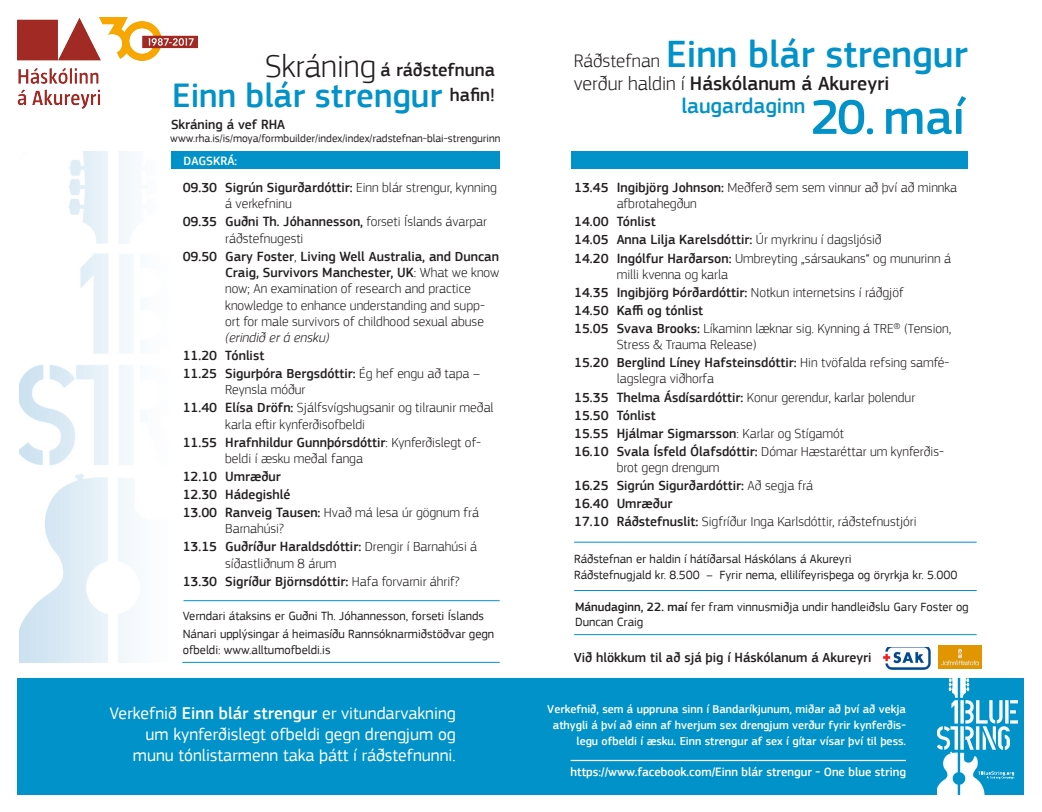
<style>
.page{position:relative;width:1042px;height:812px;background:#fff}
.page>*{position:absolute;margin:0;border:0;box-sizing:border-box;transform-origin:0 0}
.t1{font:500 50.75px "PF Square Sans Pro";color:#0092c8}
.t2{font:500 39px "PF Square Sans Pro";color:#0092c8}
.t3{font:500 34.88px "PF Square Sans Pro";color:#0092c8}
.t4{font:300 33px "PF Square Sans Pro";color:#231f20}
.t5{font:500 21.88px "PF Square Sans Pro";color:#0092c8}
.t6{font:500 20px "PF Square Sans Pro";color:#231f20}
.t7{font:300 19.12px "PF Square Sans Pro";color:#231f20}
.t8{font:500 18.75px/25px "PF Square Sans Pro";color:#231f20;text-align:right}
.t9{font:17.5px/21.2px "PF Square Sans Pro";color:#fff;text-align:right}
.t10{font:300 13.75px/18px "PF Square Sans Pro";color:#231f20}
.t11{font:500 13.75px/18px "PF Square Sans Pro";color:#231f20}
.t12{font:italic 300 13.75px "PF Square Sans Pro";color:#231f20}
.t13{font:12.5px/16.2px "PF Square Sans Pro";color:#231f20}
.t14{font:500 12.5px "PF Square Sans Pro";color:#fff}
.t15{font:500 11.88px/16.2px "PF Square Sans Pro";color:#fff;text-align:right}
.t16{font:11.25px "PF Square Sans Pro";color:#231f20}
.s1{font-weight:500}
.s2{font-weight:300}
</style>
<div class="page">
<img style="left:19px;top:151px;width:327px;height:511px">
<img style="left:18px;top:18px;width:180px;height:91px">
<div style="left:18px;top:678px;width:1006px;height:116px;background:#0092c8"></div>
<div style="left:171px;top:151px;width:329px;height:18px;background:#0092c8"></div>
<div style="left:570px;top:151px;width:397px;height:18px;background:#0092c8"></div>
<hr style="left:570px;top:759px;width:336px;height:2px;background:#fff">
<img style="left:937px;top:678px;width:81px;height:117px">
<hr style="left:183px;top:600px;width:317px;height:1px;background:#0092c8">
<hr style="left:574px;top:541px;width:402px;height:1px;background:#0092c8">
<hr style="left:574px;top:590px;width:402px;height:1px;background:#0092c8">
<hr style="left:574px;top:634px;width:402px;height:1px;background:#0092c8">
<hr style="left:182px;top:662px;width:318px;height:1px;background:#0092c8">
<img style="left:883px;top:647px;width:48px;height:23px">
<img style="left:938px;top:645px;width:43px;height:23px">
<h3 class="t4" style="left:265px;top:47px;width:112px">Skráning</h3>
<p class="t11" style="left:171px;top:116px;width:116px">Skráning á vef RHA</p>
<h3 class="t8" style="left:381px;top:58px;width:116px">á ráðstefnuna hafin!</h3>
<h3 class="t3" style="left:172px;top:75px;width:271px">Einn blár strengur</h3>
<p class="t16" style="left:170px;top:132px;width:332px">www.rha.is/is/moya/formbuilder/index/index/radstefnan-blai-strengurinn</p>
<p class="t14" style="left:183px;top:153px;width:55px">DAGSKRÁ:</p>
<p class="t10" style="left:225px;top:179px;width:273px;line-height:16.2px;text-indent:-43px"><span class="s1">09.30 Sigrún Sigurðardóttir:</span> Einn blár strengur, kynning á verkefninu</p>
<p class="t10" style="left:225px;top:214px;width:263px;line-height:16.2px;text-indent:-43px"><span class="s1">09.35 Guðni Th. Jóhannesson,</span> forseti Íslands ávarpar ráðstefnugesti</p>
<p class="t10" style="left:225px;top:248px;width:275px;line-height:16.2px;text-indent:-43px"><span class="s1">09.50 Gary Foster</span>, <span class="s1">Living Well Australia, and Duncan Craig, Survivors Manchester, UK</span>: What we know now; An examination of research and practice knowledge to enhance understanding and supp&shy;ort for male survivors of childhood sexual abuse</p>
<p class="t12" style="left:225px;top:329px;width:106px">(erindið er á ensku)</p>
<p class="t11" style="left:183px;top:347px;width:299px">11.20 Tónlist<br>11.25 Sigurþóra Bergsdóttir: <span class="s2">Ég hef engu að tapa –</span></p>
<p class="t10" style="left:183px;top:381px;width:312px;text-indent:43px">Reynsla móður<br><span class="s1">11.40 Elísa Dröfn:</span> Sjálfsvígshugsanir og tilraunir meðal</p>
<p class="t10" style="left:183px;top:415px;width:300px;text-indent:43px">karla eftir kynferðisofbeldi<br><span class="s1">11.55 Hrafnhildur Gunnþórsdóttir</span>: Kynferðislegt of-</p>
<p class="t10" style="left:225px;top:449px;width:139px">beldi í æsku meðal fanga</p>
<p class="t11" style="left:183px;top:467px;width:298px">12.10 Umræður<br>12.30 Hádegishlé<br>13.00 Ranveig Tausen: <span class="s2">Hvað má lesa úr gögnum frá</span></p>
<p class="t10" style="left:183px;top:519px;width:296px;text-indent:43px">Barnahúsi?<br><span class="s1">13.15 Guðríður Haraldsdóttir:</span> Drengir í Barnahúsi á</p>
<p class="t10" style="left:183px;top:554px;width:278px;text-indent:43px">síðastliðnum 8 árum<br><span class="s1">13.30 Sigríður Björnsdóttir:</span> Hafa forvarnir áhrif?</p>
<p class="t13" style="left:183px;top:607px;width:313px;line-height:18px">Verndari átaksins er Guðni Th. Jóhannesson, forseti Íslands<br>Nánari upplýsingar á heimasíðu Rannsóknarmiðstöðvar gegn</p>
<p class="t13" style="left:183px;top:642px;width:149px">ofbeldi: www.alltumofbeldi.is</p>
<h2 class="t2" style="left:666px;top:31px;width:303px">Einn blár strengur</h2>
<h3 class="t6" style="left:574px;top:72px;width:317px"><span class="s2">verður haldin í</span> Háskólanum á Akureyri</h3>
<h3 class="t5" style="left:681px;top:93px;width:126px">laugardaginn</h3>
<h1 class="t1" style="left:810px;top:87px;width:156px">20. maí</h1>
<h3 class="t7" style="left:574px;top:49px;width:88px">Ráðstefnan</h3>
<p class="t10" style="left:617px;top:179px;width:342px;line-height:16.2px;text-indent:-43px"><span class="s1">13.45 Ingibjörg Johnson:</span> Meðferð sem sem vinnur að því að minnka afbrotahegðun</p>
<p class="t11" style="left:574px;top:213px;width:378px">14.00 Tónlist<br>14.05 Anna Lilja Karelsdóttir: <span class="s2">Úr myrkrinu í dagsljósið<br></span>14.20 Ingólfur Harðarson: <span class="s2">Umbreyting „sársaukans“ og munurinn á</span></p>
<p class="t10" style="left:574px;top:265px;width:379px;text-indent:43px">milli kvenna og karla<br><span class="s1">14.35 Ingibjörg Þórðardóttir:</span> Notkun internetsins í ráðgjöf<br><span class="s1">14.50 Kaffi og tónlist<br>15.05 Svava Brooks:</span> Líkaminn læknar sig. Kynning á TRE® (Tension,</p>
<p class="t10" style="left:574px;top:335px;width:377px;text-indent:43px">Stress &amp; Trauma Release)<br><span class="s1">15.20 Berglind Líney Hafsteinsdóttir:</span> Hin tvöfalda refsing samfé-</p>
<p class="t10" style="left:574px;top:370px;width:371px;text-indent:43px">lagslegra viðhorfa<br><span class="s1">15.35 Thelma Ásdísardóttir:</span> Konur gerendur, karlar þolendur <span class="s1">15.50 Tónlist<br>15.55 Hjálmar Sigmarsson</span>: Karlar og Stígamót<br><span class="s1">16.10 Svala Ísfeld Ólafsdóttir:</span> Dómar Hæstaréttar um kynferðis-</p>
<p class="t10" style="left:574px;top:458px;width:344px;text-indent:43px">brot gegn drengum<br><span class="s1">16.25 Sigrún Sigurðardóttir:</span> Að segja frá<br><span class="s1">16.40 Umræður<br>17.10 Ráðstefnuslit:</span> Sigfríður Inga Karlsdóttir, ráðstefnustjóri</p>
<p class="t13" style="left:574px;top:550px;width:385px">Ráðstefnan er haldin í hátíðarsal Háskólans á Akureyri<br>Ráðstefnugjald kr. 8.500 – Fyrir nema, ellilífeyrisþega og öryrkja kr. 5.000</p>
<p class="t13" style="left:575px;top:599px;width:395px;line-height:15px"><span class="s1">Mánudaginn, 22. maí</span> fer fram vinnusmiðja undir handleiðslu Gary Foster og<br>Duncan Craig</p>
<p class="t11" style="left:574px;top:649px;width:299px">Við hlökkum til að sjá þig í Háskólanum á Akureyri</p>
<p class="t9" style="left:109px;top:702px;width:348px">Verkefnið <span class="s1">Einn blár strengur</span> er vitundarvakning um kynferðislegt ofbeldi gegn drengjum og munu tónlistarmenn taka þátt í ráðstefnunni.</p>
<p class="t15" style="left:547px;top:701px;width:360px">Verkefnið, sem á uppruna sinn í Bandaríkjunum, miðar að því að vekja athygli á því að einn af hverjum sex drengjum verður fyrir kynferðis&shy;legu ofbeldi í æsku. Einn strengur af sex í gítar vísar því til þess.</p>
<p class="t14" style="left:570px;top:764px;width:337px">https://www.facebook.com/Einn blár strengur - One blue string</p>
</div>
